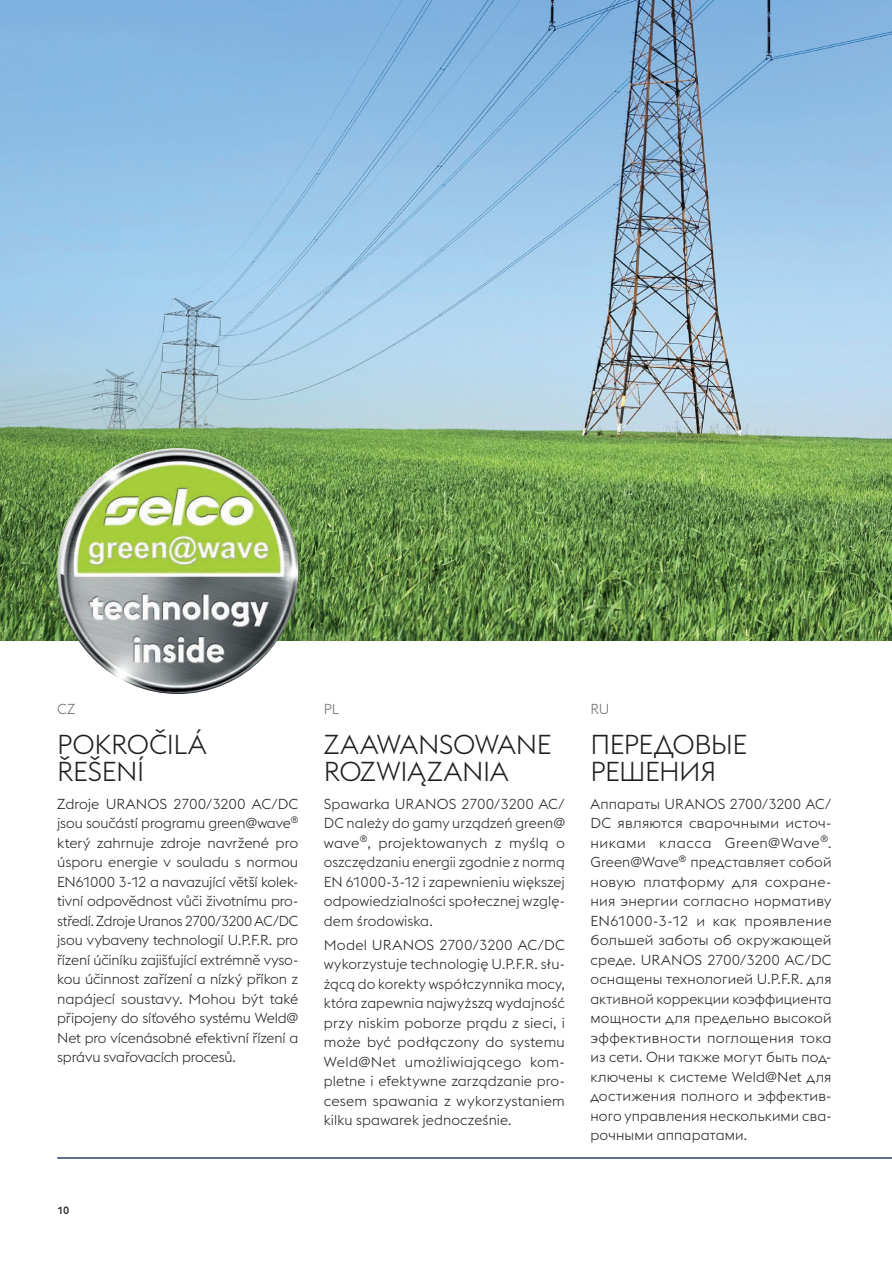
<style>
.page{position:relative;width:892px;height:1263px;background:#fff}
.page>*{position:absolute;margin:0;border:0;box-sizing:border-box;transform-origin:0 0}
.t1{font:300 27px/27px "voestalpine";letter-spacing:-.015em;color:#231f20}
.t2{font:300 14.25px/19.5px "voestalpine";letter-spacing:.005em;color:#231f20;text-align:justify}
.t3{font:300 14.25px "voestalpine";color:#6c6d70}
.t4{font:500 10.5px "voestalpine";color:#231f20}
</style>
<div class="page">
<hr style="left:57px;top:1157px;width:834px;height:1px;background:#284264">
<img style="left:0;top:0;width:891px;height:640px">
<img style="left:57px;top:448px;width:241px;height:246px">
<p class="t3" style="left:57px;top:701px;width:20px">CZ</p>
<h1 class="t1" style="left:57px;top:731px;width:151px">POKROČILÁ<br>ŘEŠENÍ</h1>
<p class="t2" style="left:57px;top:794px;width:242px">Zdroje URANOS 2700/3200 AC/DC jsou součástí programu green@wave<sup>® </sup>který zahrnuje zdroje navržené pro úsporu energie v souladu s normou EN61000 3-12 a navazující větší kolek&shy;tivní odpovědnost vůči životnímu pro&shy;středí. Zdroje Uranos 2700/3200 AC/DC jsou vybaveny technologií U.P.F.R. pro řízení účiníku zajišťující extrémně vyso&shy;kou účinnost zařízení a nízký příkon z napájecí soustavy. Mohou být také připojeny do síťového systému Weld@ Net pro vícenásobné efektivní řízení a správu svařovacích procesů.</p>
<p class="t4" style="left:57px;top:1204px;width:14px">10</p>
<p class="t3" style="left:324px;top:701px;width:17px">PL</p>
<h1 class="t1" style="left:324px;top:731px;width:229px">ZAAWANSOWANE<br>ROZWIĄZANIA</h1>
<p class="t2" style="left:324px;top:794px;width:242px">Spawarka URANOS 2700/3200 AC/ DC należy do gamy urządzeń green@ wave<sup>®</sup>, projektowanych z myślą o oszczędzaniu energii zgodnie z normą EN 61000-3-12 i zapewnieniu większej odpowiedzialności społecznej wzglę&shy;dem środowiska.</p>
<p class="t2" style="left:324px;top:935px;width:242px">Model URANOS 2700/3200 AC/DC wykorzystuje technologię U.P.F.R. słu&shy;żącą do korekty współczynnika mocy, która zapewnia najwyższą wydajność przy niskim poborze prądu z sieci, i może być podłączony do systemu Weld@Net umożliwiającego kom&shy;pletne i efektywne zarządzanie pro&shy;cesem spawania z wykorzystaniem kilku spawarek jednocześnie.</p>
<p class="t3" style="left:590px;top:701px;width:21px">RU</p>
<h1 class="t1" style="left:590px;top:731px;width:158px">ПЕРЕДОВЫЕ<br>РЕШЕНИЯ</h1>
<p class="t2" style="left:590px;top:794px;width:242px">Аппараты URANOS 2700/3200 AC/ DC являются сварочными источ&shy;никами класса Green@Wave<sup>®</sup>.<br>Green@Wave<sup>®</sup> представляет собой новую платформу для сохране&shy;ния энергии согласно нормативу EN61000-3-12 и как проявление большей заботы об окружающей среде. URANOS 2700/3200 AC/DC оснащены технологией U.P.F.R. для активной коррекции коэффициента мощности для предельно высокой эффективности поглощения тока из сети. Они также могут быть под&shy;ключены к системе Weld@Net для достижения полного и эффектив&shy;ного управления несколькими сва&shy;рочными аппаратами.</p>
</div>
